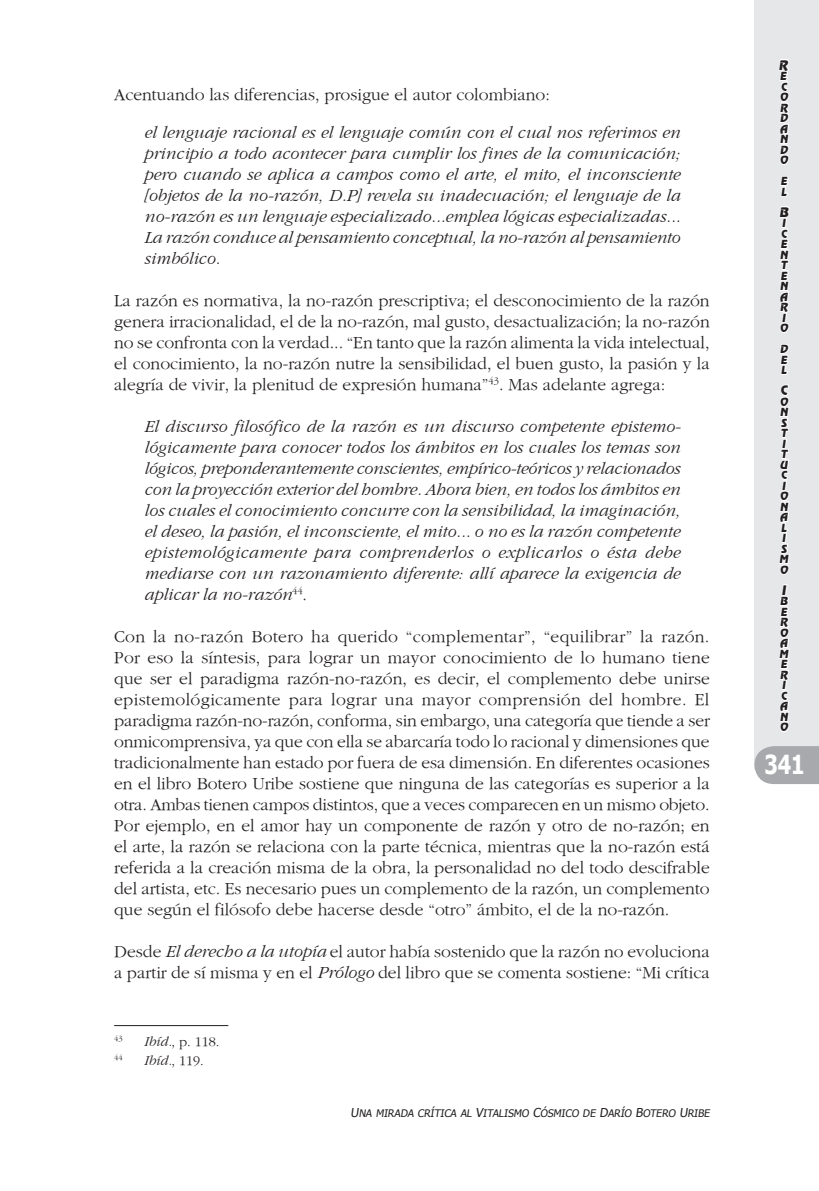
<style>
.page{position:relative;width:819px;height:1191px;background:#fff}
.page>*{position:absolute;margin:0;border:0;box-sizing:border-box;transform-origin:0 0}
.t1{font:700 26.25px "Tahoma";color:#fff;scale:.8 1}
.t2{font:17.5px/21px "Gourmand";color:#231f20;text-align:justify}
.t3{font:italic 17.5px/21px "Gourmand";color:#231f20;text-align:justify}
.t4{font:14px "Gourmand";color:#231f20}
.t5{font:italic 14px "Gourmand";color:#231f20}
.t6{font:13.12px "Revue BT Regular SC850";color:#231f20}
.t7{font:11.2px/10.5px "Revue BT Regular SC850";color:#231f20}
.t8{font:10.33px "Tahoma SC850";color:#231f20}
.t9{font:8.4px "Gourmand";color:#231f20}
.s1{font-style:normal}
.s2{font-style:italic}
.s3{font-size:12.25px}
</style>
<div class="page">
<div style="left:754px;top:0;width:65px;height:769px;background:#e6e7e9"></div>
<svg style="left:754px;top:746px;width:65px;height:38px;background:#adaeb1"></svg>
<svg style="left:779px;top:59px;width:10px;height:106px"></svg>
<svg style="left:780px;top:176px;width:9px;height:21px"></svg>
<svg style="left:779px;top:206px;width:11px;height:169px"></svg>
<svg style="left:779px;top:384px;width:11px;height:191px"></svg>
<svg style="left:779px;top:584px;width:11px;height:148px"></svg>
<hr style="left:114px;top:1025px;width:114px;height:1px;background:#231f20">
<p class="t2" style="left:114px;top:84px;width:437px">Acentuando las diferencias, prosigue el autor colombiano:</p>
<p class="t3" style="left:144px;top:122px;width:537px">el lenguaje racional es el lenguaje común con el cual nos referimos en principio a todo acontecer para cumplir los fines de la comunicación; pero cuando se aplica a campos como el arte, el mito, el inconsciente [objetos de la no-razón, D.P] revela su inadecuación; el lenguaje de la no-razón es un lenguaje especializado...emplea lógicas especializadas...<br>La razón conduce al pensamiento conceptual, la no-razón al pensamiento simbólico.</p>
<p class="t2" style="left:114px;top:290px;width:597px">La razón es normativa, la no-razón prescriptiva; el desconocimiento de la razón genera irracionalidad, el de la no-razón, mal gusto, desactualización; la no-razón no se confronta con la verdad... “En tanto que la razón alimenta la vida intelectual, el conocimiento, la no-razón nutre la sensibilidad, el buen gusto, la pasión y la alegría de vivir, la plenitud de expresión humana”<sup>43</sup>. Mas adelante agrega:</p>
<p class="t3" style="left:144px;top:416px;width:538px">El discurso filosófico de la razón es un discurso competente epistemo&shy;lógicamente para conocer todos los ámbitos en los cuales los temas son lógicos, preponderantemente conscientes, empírico-teóricos y relacionados con la proyección exterior del hombre. Ahora bien, en todos los ámbitos en los cuales el conocimiento concurre con la sensibilidad, la imaginación, el deseo, la pasión, el inconsciente, el mito... o no es la razón competente epistemológicamente para comprenderlos o explicarlos o ésta debe mediarse con un razonamiento diferente: allí aparece la exigencia de aplicar la no-razón<sup>44</sup><span class="s1">.</span></p>
<p class="t2" style="left:114px;top:626px;width:597px">Con la no-razón Botero ha querido “complementar”, “equilibrar” la razón.<br>Por eso la síntesis, para lograr un mayor conocimiento de lo humano tiene que ser el paradigma razón-no-razón, es decir, el complemento debe unirse epistemológicamente para lograr una mayor comprensión del hombre. El paradigma razón-no-razón, conforma, sin embargo, una categoría que tiende a ser onmicomprensiva, ya que con ella se abarcaría todo lo racional y dimensiones que tradicionalmente han estado por fuera de esa dimensión. En diferentes ocasiones en el libro Botero Uribe sostiene que ninguna de las categorías es superior a la otra. Ambas tienen campos distintos, que a veces comparecen en un mismo objeto.<br>Por ejemplo, en el amor hay un componente de razón y otro de no-razón; en el arte, la razón se relaciona con la parte técnica, mientras que la no-razón está referida a la creación misma de la obra, la personalidad no del todo descifrable del artista, etc. Es necesario pues un complemento de la razón, un complemento que según el filósofo debe hacerse desde “otro” ámbito, el de la no-razón.</p>
<p class="t2" style="left:114px;top:941px;width:597px">Desde <span class="s2">El derecho a la utopía</span> el autor había sostenido que la razón no evoluciona a partir de sí misma y en el <span class="s2">Prólogo</span> del libro que se comenta sostiene: “Mi crítica</p>
<p class="t9" style="left:114px;top:1033px;width:10px">43</p>
<p class="t4" style="left:144px;top:1034px;width:77px"><span class="s2">Ibíd.</span>, p. 118.</p>
<p class="t9" style="left:114px;top:1053px;width:10px">44</p>
<p class="t5" style="left:144px;top:1053px;width:61px">Ibíd.<span class="s1">, 119.</span></p>
<p class="t8" style="left:350px;top:1105px;width:362px"><span class="s3">U</span> NA MI RADA CRÍTICA AL <span class="s3">V</span>ITALISM O <span class="s3">C</span>ÓSMICO DE <span class="s3">D</span>ARÍO <span class="s3">B</span>OTERO <span class="s3">U</span> RIBE</p>
<p class="t6" style="left:778px;top:57px;width:11px">R</p>
<p class="t7" style="left:779px;top:71px;width:12px">E<br>C<br>O<br>R<br>D<br>A<br>N<br>D<br>O</p>
<p class="t7" style="left:780px;top:176px;width:10px">E<br>L</p>
<p class="t6" style="left:779px;top:204px;width:13px">B</p>
<p class="t7" style="left:779px;top:218px;width:12px">I<br>C<br>E<br>N<br>T<br>E<br>N<br>A<br>R<br>I<br>O</p>
<p class="t7" style="left:779px;top:344px;width:11px;text-align:justify">D E L</p>
<p class="t6" style="left:780px;top:382px;width:9px">C</p>
<p class="t7" style="left:779px;top:396px;width:13px">O<br>N<br>S<br>T<br>I<br>T<br>U<br>C<br>I<br>O<br>N<br>A<br>L<br>I<br>S<br>M<br>O</p>
<p class="t6" style="left:781px;top:582px;width:6px">I</p>
<p class="t7" style="left:779px;top:596px;width:13px">B<br>E<br>R<br>O<br>A<br>M<br>E<br>R<br>I<br>C<br>A<br>N<br>O</p>
<h1 class="t1" style="left:764px;top:746px;width:52px">341</h1>
</div>
